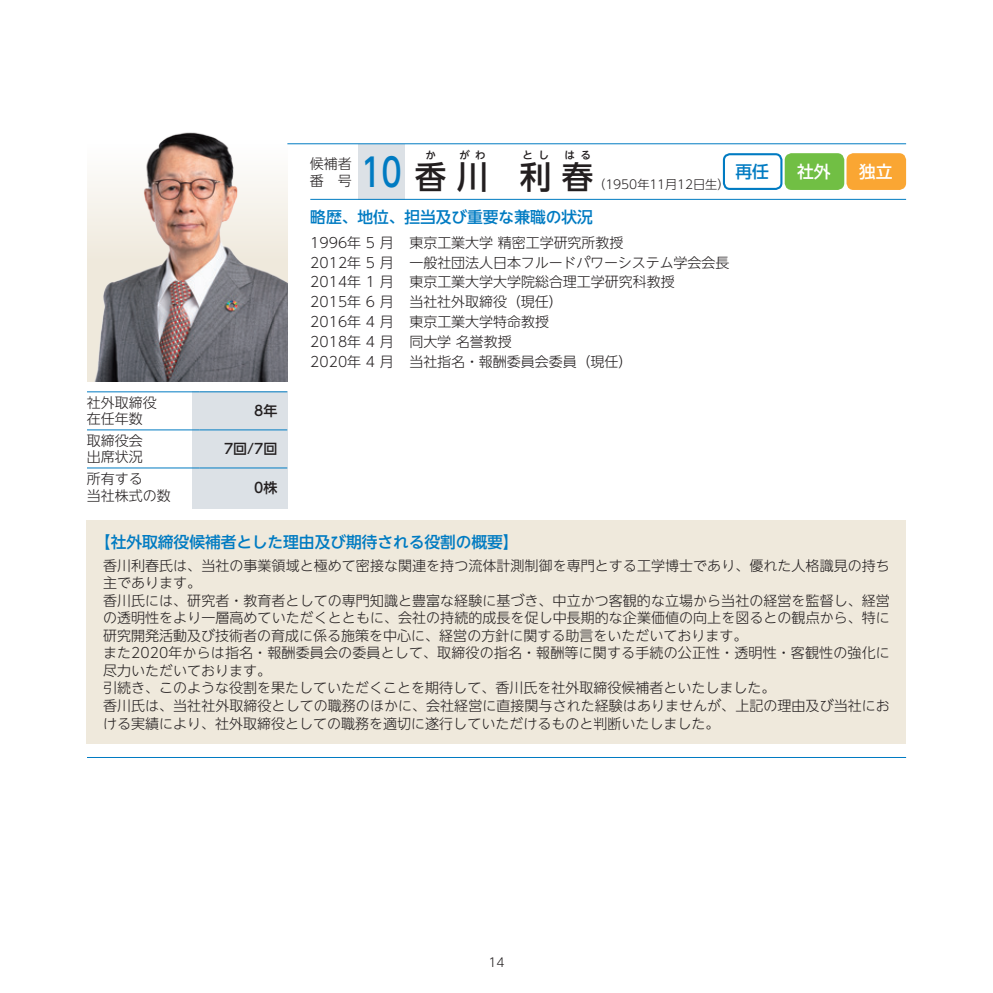
<style>
.page{position:relative;width:993px;height:993px;background:#fff}
.page>*{position:absolute;margin:0;border:0;box-sizing:border-box;transform-origin:0 0}
.t1{font:500 38.5px "UD Shin Go NT Pro";color:#007bc2;scale:.8 1}
.t2{font:500 31.5px "UD Shin Go NT Pro";color:#231f20}
.t3{font:500 16.8px "UD Shin Go NT Pro";color:#fff}
.t4{font:500 16.8px "UD Shin Go NT Pro";color:#007bc2}
.t5{font:500 15.75px "UD Shin Go NT Pro";letter-spacing:-.005em;color:#007bc2}
.t6{font:300 14px/17.5px "UD Shin Go NT Pro";color:#231f20}
.t7{font:500 14px "UD Shin Go NT Pro";letter-spacing:-.005em;color:#231f20}
.t8{font:300 12.25px "UD Shin Go NT Pro";letter-spacing:-.01em;color:#231f20}
.t9{font:500 10.5px "UD Shin Go NT Pro";color:#231f20}
.s1{font-size:31.5px;color:#231f20}
</style>
<div class="page">
<div style="left:192px;top:392px;width:95px;height:116px;background:#dce1e6"></div>
<div style="left:358px;top:144px;width:46px;height:55px;background:#dce1e6"></div>
<hr style="left:87px;top:391px;width:112px;height:1px;background:#007bc2">
<hr style="left:199px;top:391px;width:88px;height:1px;background:#007bc2">
<hr style="left:87px;top:429px;width:112px;height:1px;background:#007bc2">
<hr style="left:199px;top:429px;width:88px;height:1px;background:#007bc2">
<hr style="left:87px;top:467px;width:112px;height:1px;background:#007bc2">
<hr style="left:199px;top:467px;width:88px;height:1px;background:#007bc2">
<hr style="left:310px;top:199px;width:595px;height:1px;background:#007bc2">
<hr style="left:287px;top:143px;width:618px;height:1px;background:#007bc2">
<hr style="left:87px;top:756px;width:818px;height:1px;background:#007bc2">
<img style="left:87px;top:132px;width:200px;height:249px">
<div style="left:722px;top:153px;width:60px;height:37px;border:2px solid #007bc2;border-radius:6px"></div>
<div style="left:785px;top:154px;width:58px;height:35px;background:#71bf44;border-radius:6px"></div>
<div style="left:784px;top:153px;width:60px;height:37px;border:2px solid #71bf44;border-radius:6px"></div>
<div style="left:847px;top:154px;width:57px;height:35px;background:#faa633;border-radius:6px"></div>
<div style="left:846px;top:153px;width:59px;height:37px;border:2px solid #faa633;border-radius:6px"></div>
<div style="left:87px;top:520px;width:818px;height:223px;background:#efe9dc"></div>
<p class="t9" style="left:459px;top:146px;width:28px">がわ</p>
<p class="t9" style="left:522px;top:146px;width:28px">とし</p>
<p class="t9" style="left:564px;top:146px;width:28px">はる</p>
<p class="t9" style="left:425px;top:146px;width:12px">か</p>
<h1 class="t1" style="left:361px;top:141px;width:108px">10 <span class="s1">香</span></h1>
<p class="t6" style="left:310px;top:154px;width:43px">候補者番　号</p>
<p class="t5" style="left:310px;top:204px;width:284px">略歴、地位、担当及び重要な兼職の状況</p>
<h2 class="t2" style="left:456px;top:152px;width:138px">川　利春</h2>
<p class="t8" style="left:593px;top:175px;width:138px">（1950年11月12日生）</p>
<p class="t4" style="left:735px;top:158px;width:35px">再任</p>
<p class="t3" style="left:796px;top:158px;width:35px">社外</p>
<p class="t3" style="left:858px;top:158px;width:35px">独立</p>
<p class="t6" style="left:87px;top:394px;width:71px;line-height:16.1px">社外取締役在任年数</p>
<p class="t7" style="left:254px;top:399px;width:25px">8年</p>
<p class="t6" style="left:87px;top:432px;width:57px;line-height:16.1px">取締役会出席状況</p>
<p class="t7" style="left:224px;top:437px;width:55px">7回/7回</p>
<p class="t6" style="left:87px;top:470px;width:85px;line-height:16.1px">所有する<br>当社株式の数</p>
<p class="t7" style="left:254px;top:475px;width:25px">0株</p>
<p class="t6" style="left:310px;top:232px;width:420px;line-height:19.8px">1996年 5 月 東京工業大学 精密工学研究所教授<br>2012年 5 月 一般社団法人日本フルードパワーシステム学会会長<br>2014年 1 月 東京工業大学大学院総合理工学研究科教授<br>2015年 6 月 当社社外取締役（現任）<br>2016年 4 月 東京工業大学特命教授<br>2018年 4 月 同大学 名誉教授<br>2020年 4 月 当社指名・報酬委員会委員（現任）</p>
<p class="t5" style="left:95px;top:528px;width:425px">【社外取締役候補者とした理由及び期待される役割の概要】</p>
<p class="t6" style="left:103px;top:556px;width:788px">香川利春氏は、当社の事業領域と極めて密接な関連を持つ流体計測制御を専門とする工学博士であり、優れた人格識見の持ち主であります。<br>香川氏には、研究者・教育者としての専門知識と豊富な経験に基づき、中立かつ客観的な立場から当社の経営を監督し、経営の透明性をより一層高めていただくとともに、会社の持続的成長を促し中長期的な企業価値の向上を図るとの観点から、特に研究開発活動及び技術者の育成に係る施策を中心に、経営の方針に関する助言をいただいております。<br>また2020年からは指名・報酬委員会の委員として、取締役の指名・報酬等に関する手続の公正性・透明性・客観性の強化に尽力いただいております。<br>引続き、このような役割を果たしていただくことを期待して、香川氏を社外取締役候補者といたしました。<br>香川氏は、当社社外取締役としての職務のほかに、会社経営に直接関与された経験はありませんが、上記の理由及び当社における実績により、社外取締役としての職務を適切に遂行していただけるものと判断いたしました。</p>
<p class="t8" style="left:488px;top:951px;width:18px">14</p>
</div>
